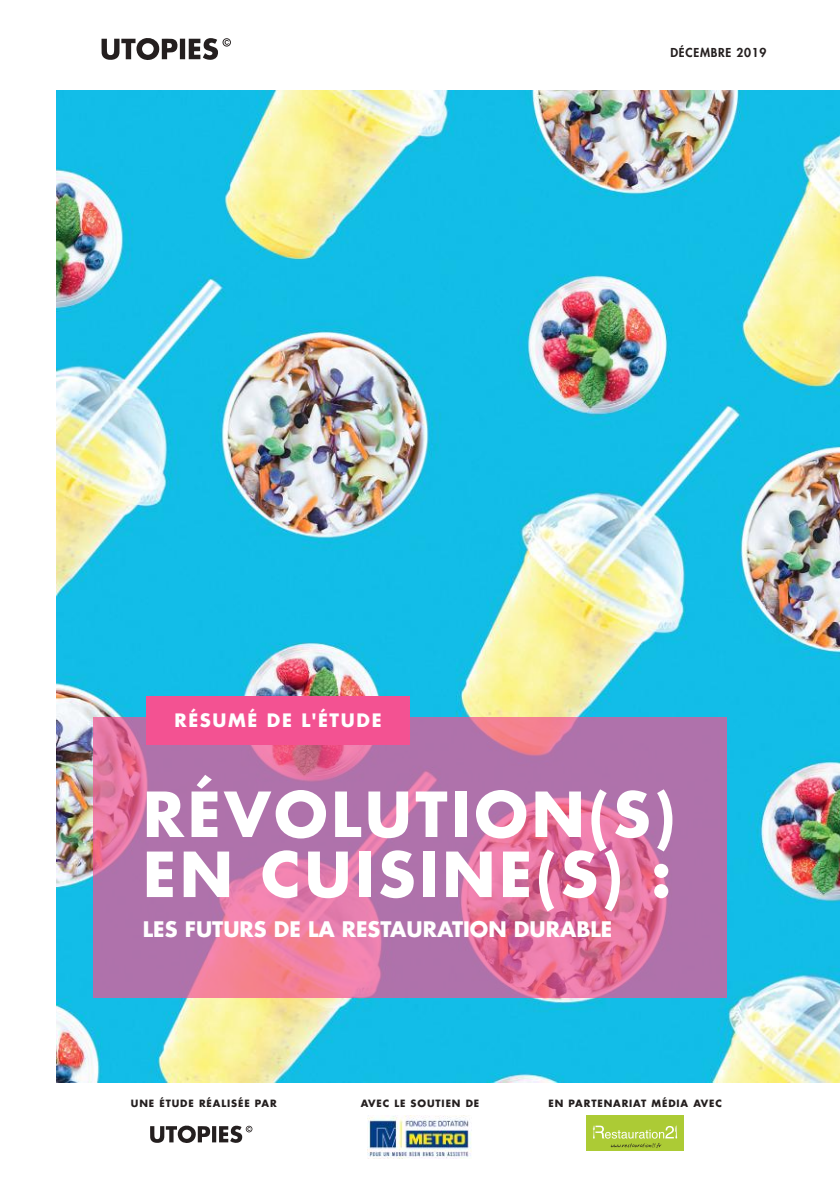
<style>
.page{position:relative;width:840px;height:1191px;background:#fff}
.page>*{position:absolute;margin:0;border:0;box-sizing:border-box;transform-origin:0 0}
.t1{font:700 60.4px/60px "Futura Std";letter-spacing:.06em;color:#fff}
.t2{font:700 20.8px "Futura Std";color:#fff}
.t3{font:700 18px "Futura Std";letter-spacing:.09em;color:#fff}
.t4{font:800 12px "Futura Std";letter-spacing:.06em;color:#241f1f}
.t5{font:700 9.8px "Futura Std";letter-spacing:.09em;color:#241f1f}
</style>
<div class="page">
<img style="left:57px;top:90px;width:782px;height:992px">
<svg style="left:101px;top:38px;width:130px;height:22px"></svg>
<svg style="left:93px;top:717px;width:632px;height:280px;background:#c573a5"></svg>
<div style="left:146px;top:696px;width:263px;height:48px;background:#f35292"></div>
<svg style="left:150px;top:1125px;width:102px;height:18px"></svg>
<div style="left:586px;top:1115px;width:97px;height:35px;background:#accb35"></div>
<svg style="left:592px;top:1125px;width:85px;height:23px"></svg>
<img style="left:367px;top:1115px;width:104px;height:43px">
<h3 class="t3" style="left:174px;top:708px;width:208px">RÉSUMÉ DE L'ÉTUDE</h3>
<p class="t4" style="left:670px;top:45px;width:97px">DÉCEMBRE 2019</p>
<h1 class="t1" style="left:143px;top:783px;width:533px">RÉVOLUTION(S)<br>EN CUISINE(S) :</h1>
<h2 class="t2" style="left:143px;top:915px;width:470px">LES FUTURS DE LA RESTAURATION DURABLE</h2>
<p class="t5" style="left:131px;top:1097px;width:147px">UNE ÉTUDE RÉALISÉE PAR</p>
<p class="t5" style="left:360px;top:1097px;width:120px">AVEC LE SOUTIEN DE</p>
<p class="t5" style="left:548px;top:1097px;width:175px">EN PARTENARIAT MÉDIA AVEC</p>
</div>
